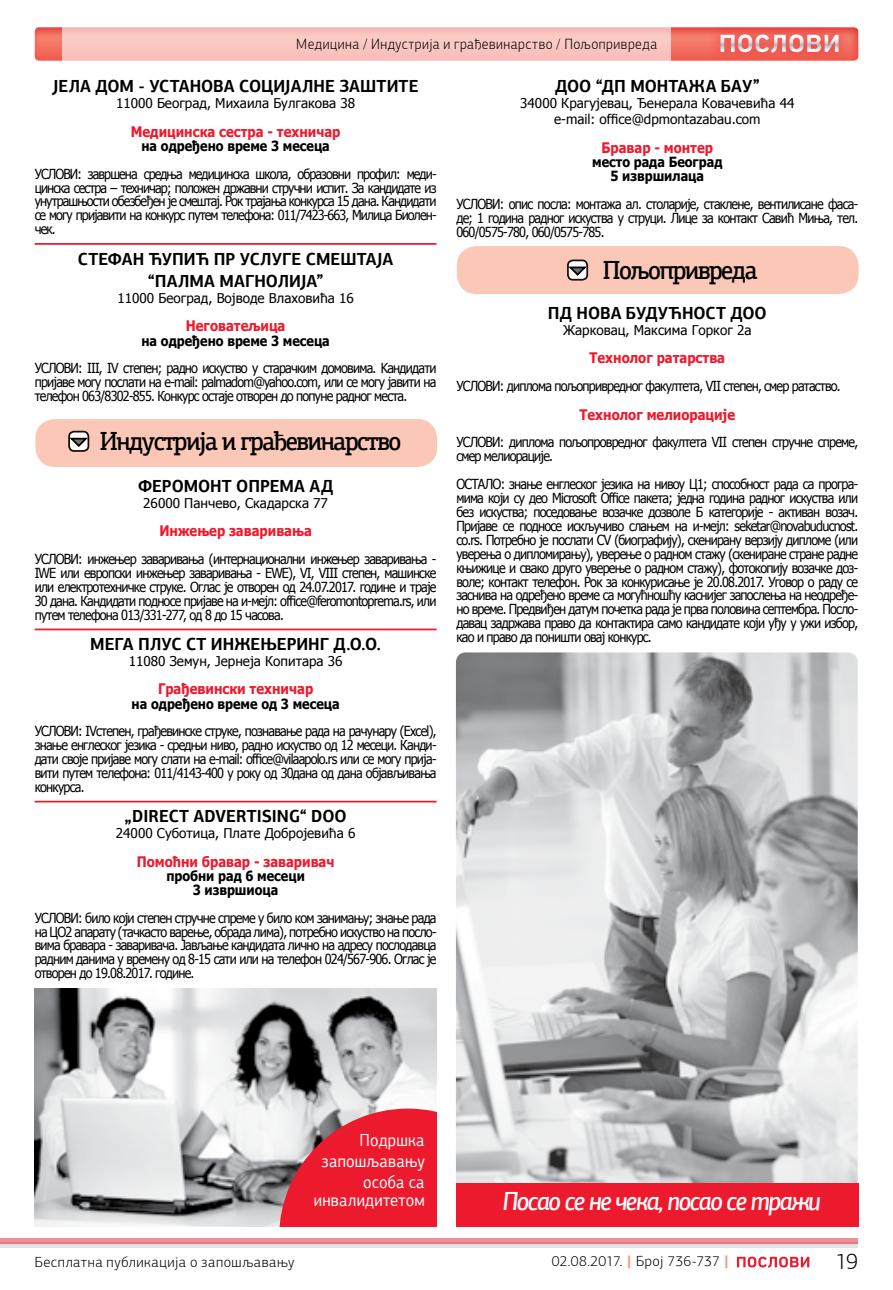
<style>
.page{position:relative;width:893px;height:1290px;background:#fff}
.page>*{position:absolute;margin:0;border:0;box-sizing:border-box;transform-origin:0 0}
.t1{font:500 26.25px "PF Agora Slab Pro";letter-spacing:-.06em;color:#000;scale:.91 1}
.t2{font:italic 500 26.25px "PF Agora Sans Pro";letter-spacing:-.06em;color:#fff;scale:.91 1}
.t3{font:300 22.75px "PF Agora Sans Pro";color:#000}
.t4{font:700 17.5px/22.6px "PF Agora Sans Pro";color:#000;text-align:center;scale:.93 1}
.t5{font:17.5px/21px "PF Agora Sans Pro";letter-spacing:.01em;color:#fff;text-align:right;scale:.92 1}
.t6{font:300 14.88px "PF Agora Sans Pro";letter-spacing:.035em;color:#000;scale:.93 1}
.t7{font:300 14.7px "PF Agora Sans Pro";letter-spacing:.035em;color:#000}
.t8{font:300 14.7px "PF Agora Sans Pro";letter-spacing:.015em;color:#000}
.t9{font:700 14.53px "Tahoma";color:#ed1a2e;scale:.9 1}
.t10{font:700 14px/14px "Tahoma";color:#000;text-align:center;scale:.9 1}
.t11{font:13.83px/13.8px "Tahoma";letter-spacing:-.06em;color:#000;text-align:justify;scale:.91 1}
.t12{font:13.47px/15.8px "Tahoma";color:#000;text-align:center}
.s1{font-weight:900;color:#f69780}
</style>
<div class="page">
<div style="left:0;top:1238px;width:858px;height:5px;background:#f68c96"></div>
<svg style="left:0;top:1242px;width:858px;height:5px;background:#dfb9bd"></svg>
<svg style="left:737px;top:1256px;width:72px;height:12px"></svg>
<svg style="left:35px;top:28px;width:823px;height:33px;background:#f16b5c"></svg>
<svg style="left:62px;top:27px;width:609px;height:34px;background:#f9c4be"></svg>
<div style="left:709px;top:23px;width:140px;height:41px;background:#ed1a2e;opacity:.75"></div>
<svg style="left:720px;top:34px;width:118px;height:19px"></svg>
<div style="left:35px;top:419px;width:402px;height:48px;background:#fbc8b8;border-radius:20px"></div>
<div style="left:69px;top:432px;width:19px;height:19px;background:#fff;border-radius:5px"></div>
<div style="left:68px;top:431px;width:21px;height:21px;border:2px solid #000;border-radius:5px"></div>
<svg style="left:69px;top:436px;width:21px;height:12px"></svg>
<div style="left:457px;top:246px;width:402px;height:48px;background:#fbc8b8;border-radius:20px"></div>
<div style="left:568px;top:260px;width:19px;height:20px;background:#fff;border-radius:5px"></div>
<div style="left:567px;top:259px;width:21px;height:22px;border:2px solid #000;border-radius:5px"></div>
<svg style="left:568px;top:265px;width:21px;height:12px"></svg>
<hr style="left:35px;top:243px;width:402px;height:2px;background:#ed1a2e">
<hr style="left:35px;top:628px;width:402px;height:2px;background:#ed1a2e">
<hr style="left:35px;top:801px;width:402px;height:1px;background:#ed1a2e">
<img style="left:35px;top:989px;width:402px;height:238px">
<svg style="left:279px;top:1108px;width:158px;height:119px;background:#e33a4a"></svg>
<img style="left:456px;top:652px;width:402px;height:531px">
<div style="left:456px;top:1183px;width:402px;height:44px;background:#ed1a2e"></div>
<p class="t6" style="left:296px;top:35px;width:390px">Mедицина / Индустрија и грађевинарство / Пољопривреда</p>
<p class="t4" style="left:53px;top:75px;width:395px">ЈЕЛА ДОМ - УСТАНОВА СОЦИЈАЛНЕ ЗАШТИТЕ</p>
<p class="t12" style="left:116px;top:96px;width:241px">11000 Београд, Михаила Булгакова 38</p>
<p class="t9" style="left:131px;top:121px;width:235px">Медицинска сестра - техничар</p>
<p class="t10" style="left:141px;top:139px;width:211px">на одређено време 3 месеца</p>
<p class="t11" style="left:35px;top:167px;width:443px">УСЛОВИ: завршена средња медицинска школа, образовни профил: меди&shy;цинска сестра – техничар; положен државни стручни испит. За кандидате из унутрашњости обезбеђен је смештај. Рок трајања конкурса 15 дана. Кандидати се могу пријавити на конкурс путем телефона: 011/7423-663, Милица Биолен&shy;чек.</p>
<p class="t4" style="left:78px;top:247px;width:341px">СТЕФАН ЋУПИЋ ПР УСЛУГЕ СМЕШТАЈА “ПАЛМА МАГНОЛИЈА”</p>
<p class="t12" style="left:117px;top:291px;width:238px">11000 Београд, Војводе Влаховића 16</p>
<p class="t9" style="left:186px;top:316px;width:112px">Неговатељица</p>
<p class="t10" style="left:141px;top:334px;width:211px">на одређено време 3 месеца</p>
<p class="t11" style="left:35px;top:362px;width:443px">УСЛОВИ: III, IV степен; радно искуство у старачким домовима. Kандидати пријаве могу послати на e-mail: palmadom@yahoo.com, или се могу јавити на телефон 063/8302-855. Конкурс остаје отворен до попуне радног места.</p>
<h1 class="t1" style="left:100px;top:425px;width:333px">Индустрија и грађевинарство</h1>
<p class="t4" style="left:138px;top:475px;width:211px">ФЕРОМОНТ ОПРЕМА АД</p>
<p class="t12" style="left:143px;top:496px;width:186px">26000 Панчево, Скадарска 77</p>
<p class="t9" style="left:159px;top:521px;width:171px">Инжењер заваривања</p>
<p class="t11" style="left:35px;top:553px;width:443px">УСЛОВИ: инжењер заваривања (интернационални инжењер заваривања - IWE или европски инжењер заваривања - EWE), VI, VIII степен, машинске или електротехничке струке. Оглас је отворен од 24.07.2017. године и траје 30 дана. Кандидати подносе пријаве на и-мејл: office@feromontoprema.rs, или путем телефона 013/331-277, од 8 до 15 часова.</p>
<p class="t4" style="left:90px;top:633px;width:314px">МЕГА ПЛУС СТ ИНЖЕЊЕРИНГ Д.О.О.</p>
<p class="t12" style="left:129px;top:654px;width:215px">11080 Земун, Јернеја Копитара 36</p>
<p class="t9" style="left:158px;top:679px;width:174px">Грађевински техничар</p>
<p class="t10" style="left:132px;top:697px;width:233px">на одређено време од 3 месеца</p>
<p class="t11" style="left:35px;top:725px;width:443px">УСЛОВИ: IVстепен, грађевинске струке, познавање рада на рачунару (Excel), знање енглеског језика - средњи ниво, радно искуство од 12 месеци. Канди&shy;дати своје пријаве могу слати на e-mail: office@vilaapolo.rs или се могу прија&shy;вити путем телефона: 011/4143-400 у року од 30дана од дана објављивања конкурса.</p>
<p class="t4" style="left:125px;top:805px;width:240px">„DIRECT ADVERTISING“ DOO</p>
<p class="t12" style="left:116px;top:826px;width:241px">24000 Суботица, Плате Добројевића 6</p>
<p class="t9" style="left:137px;top:851px;width:221px">Помоћни бравар - заваривач</p>
<p class="t10" style="left:166px;top:869px;width:155px">пробни рад 6 месеци<br>3 извршиоца</p>
<p class="t11" style="left:35px;top:911px;width:443px">УСЛОВИ: било који степен стручне спреме у било ком занимању; знање рада на ЦО2 апарату (тачкасто варење, обрада лима), потребно искуство на посло&shy;вима бравара - заваривача. Јављање кандидата лично на адресу послодавца радним данима у времену од 8-15 сати или на телефон 024/567-906. Оглас је отворен до 19.08.2017. године.</p>
<p class="t4" style="left:555px;top:75px;width:221px">ДОО “ДП МОНТАЖА БАУ”</p>
<p class="t12" style="left:520px;top:96px;width:276px">34000 Крагујевац, Ђенерала Ковачевића 44 e-mail: office@dpmontazabau.com</p>
<p class="t9" style="left:602px;top:137px;width:125px">Бравар - монтер</p>
<p class="t10" style="left:592px;top:155px;width:146px">место рада Београд<br>5 извршилаца</p>
<p class="t11" style="left:456px;top:197px;width:443px">УСЛОВИ: опис посла: монтажа ал. столарије, стаклене, вентилисане фаса&shy;де; 1 година радног искуства у струци. Лице за контакт Савић Миња, тел.<br>060/0575-780, 060/0575-785.</p>
<h1 class="t1" style="left:603px;top:253px;width:172px">Пољопривреда</h1>
<p class="t4" style="left:548px;top:301px;width:237px">ПД НОВА БУДУЋНОСТ ДОО</p>
<p class="t12" style="left:563px;top:323px;width:190px">Жарковац, Максима Горког 2а</p>
<p class="t9" style="left:589px;top:348px;width:152px">Технолог ратарства</p>
<p class="t11" style="left:456px;top:380px;width:424px">УСЛОВИ: диплома пољопривредног факултета, VII степен, смер ратаство.</p>
<p class="t9" style="left:579px;top:404px;width:174px">Технолог мелиорације</p>
<p class="t11" style="left:456px;top:436px;width:443px">УСЛОВИ: диплома пољопровредног факултета VII степен стручне спреме, смер мелиорације.</p>
<p class="t11" style="left:456px;top:478px;width:443px">ОСТАЛО: знање енглеског језика на нивоу Ц1; способност рада са програ&shy;мима који су део Microsoft Office пакета; једна година радног искуства или без искуства; поседовање возачке дозволе Б категорије - активан возач.<br>Пријаве се подносе искључиво слањем на и-мејл: seketar@novabuducnost. co.rs. Потребно је послати CV (биографију), скенирану верзију дипломе (или уверења о дипломирању), уверење о радном стажу (скениране стране радне књижице и свако друго уверење о радном стажу), фотокопију возачке доз&shy;воле; контакт телефон. Рок за конкурисање је 20.08.2017. Уговор о раду се заснива на одређено време са могућношћу каснијег запослења на неодређе&shy;но време. Предвиђен датум почетка рада је прва половина септембра. Посло&shy;давац задржава право да контактира само кандидате који уђу у ужи избор, као и право да поништи овај конкурс.</p>
<p class="t5" style="left:322px;top:1130px;width:114px">Подршка запошљавању особа са</p>
<p class="t5" style="left:314px;top:1189px;width:122px">инвалидитетом</p>
<h1 class="t2" style="left:502px;top:1185px;width:351px">Посао се не чека, посао се тражи</h1>
<p class="t7" style="left:35px;top:1253px;width:261px">Бесплатна публикација о запошљавању</p>
<p class="t8" style="left:552px;top:1253px;width:179px">02.08.2017. <span class="s1">|</span> Број 736-737 <span class="s1">|</span></p>
<h2 class="t3" style="left:835px;top:1248px;width:24px">19</h2>
</div>
